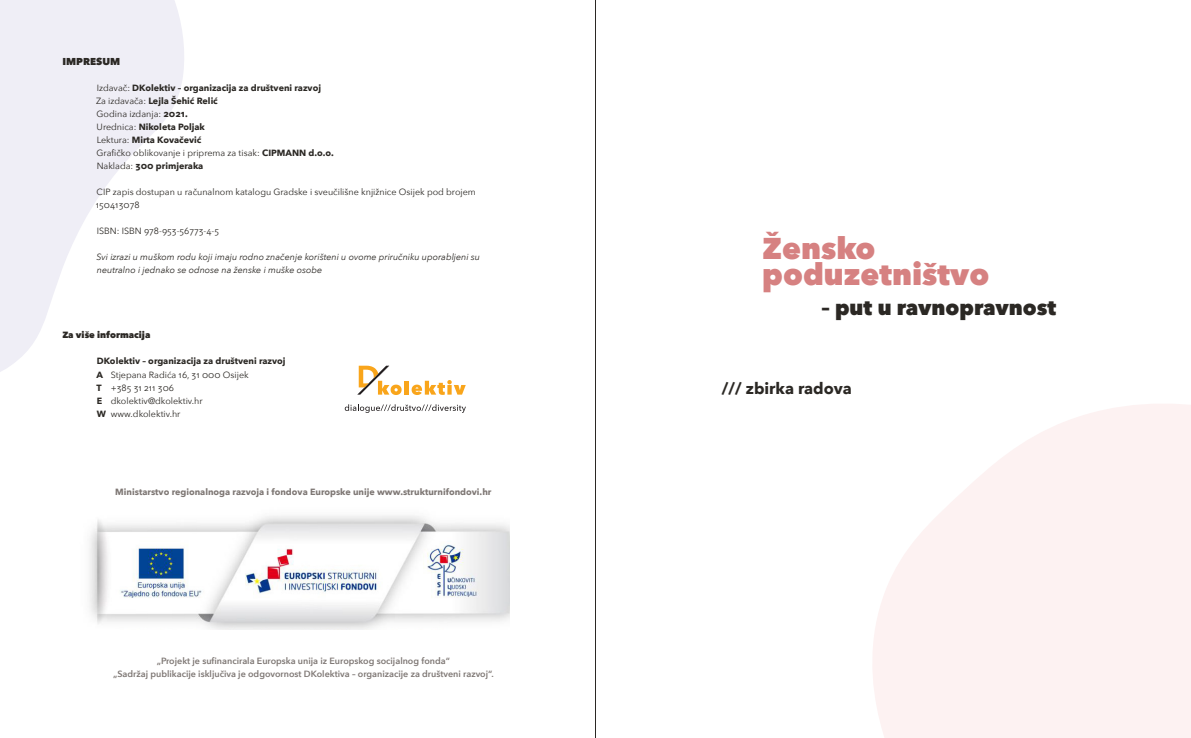
<style>
.page{position:relative;width:1191px;height:738px;background:#fff}
.page>*{position:absolute;margin:0;border:0;box-sizing:border-box;transform-origin:0 0}
.t1{font:800 30px/26px "Avenir Next";color:#d68181}
.t2{font:800 21px "Avenir Next";color:#2b2824}
.t3{font:700 16px "Avenir Next";color:#2b2824}
.t4{font:800 10px "Avenir Next";color:#2b2824}
.t5{font:9px/13px "Avenir Next";color:#2b2824}
.t6{font:700 9px/13px "Avenir Next";color:#2b2824}
.t7{font:600 9px/13px "Avenir Next";color:#7e7774;text-align:center}
.t8{font:italic 9px/13px "Avenir Next";color:#2b2824}
.t9{font:700 9px "Avenir Next";color:#7e7774}
.t10{font:800 9px "Avenir Next";color:#2b2824}
.s1{font-weight:400}
.s2{font-weight:700}
</style>
<div class="page">
<svg style="left:0;top:0;width:184px;height:372px;fill:#efeef6"></svg>
<img style="left:89px;top:515px;width:420px;height:113px">
<svg style="left:873px;top:404px;width:318px;height:333px;fill:#fdf2f2"></svg>
<svg style="left:345px;top:404px;width:121px;height:8px"></svg>
<div style="left:404px;top:380px;width:5px;height:14px;background:#f9a51b"></div>
<svg style="left:411px;top:380px;width:55px;height:14px"></svg>
<svg style="left:358px;top:365px;width:43px;height:29px"></svg>
<hr style="left:595px;top:0;width:1px;height:737px;background:#2b2824">
<p class="t4" style="left:62px;top:55px;width:59px">IMPRESUM</p>
<p class="t6" style="left:96px;top:81px;width:239px"><span class="s1">Izdavač:</span> DKolektiv – organizacija za društveni razvoj<br><span class="s1">Za izdavača:</span> Lejla Šehić Relić<br><span class="s1">Godina izdanja:</span> 2021.<br><span class="s1">Urednica:</span> Nikoleta Poljak<br><span class="s1">Lektura:</span> Mirta Kovačević<br><span class="s1">Grafičko oblikovanje i priprema za tisak:</span> CIPMANN d.o.o.<br><span class="s1">Naklada:</span> 300 primjeraka</p>
<p class="t5" style="left:96px;top:185px;width:381px">CIP zapis dostupan u računalnom katalogu Gradske i sveučilišne knjižnice Osijek pod brojem<br>150413078</p>
<p class="t5" style="left:97px;top:224px;width:124px">ISBN: ISBN 978-953-56773-4-5</p>
<p class="t8" style="left:96px;top:250px;width:385px">Svi izrazi u muškom rodu koji imaju rodno značenje korišteni u ovome priručniku uporabljeni su neutralno i jednako se odnose na ženske i muške osobe</p>
<p class="t10" style="left:62px;top:329px;width:90px">Za više informacija</p>
<p class="t5" style="left:96px;top:354px;width:191px"><span class="s2">DKolektiv – organizacija za društveni razvoj<br>A</span> Stjepana Radića 16, 31 000 Osijek<br><span class="s2">T</span> +385 31 211 306<br><span class="s2">E</span> dkolektiv@dkolektiv.hr<br><span class="s2">W</span> www.dkolektiv.hr</p>
<p class="t9" style="left:115px;top:483px;width:378px">Ministarstvo regionalnoga razvoja i fondova Europske unije www.strukturnifondovi.hr</p>
<p class="t7" style="left:113px;top:653px;width:382px">„Projekt je sufinancirala Europska unija iz Europskog socijalnog fonda“<br>„Sadržaj publikacije isključiva je odgovornost DKolektiva – organizacije za društveni razvoj“.</p>
<h1 class="t1" style="left:762px;top:235px;width:228px">Žensko poduzetništvo</h1>
<h2 class="t2" style="left:821px;top:294px;width:237px">– put u ravnopravnost</h2>
<h3 class="t3" style="left:722px;top:374px;width:132px">/// zbirka radova</h3>
</div>
